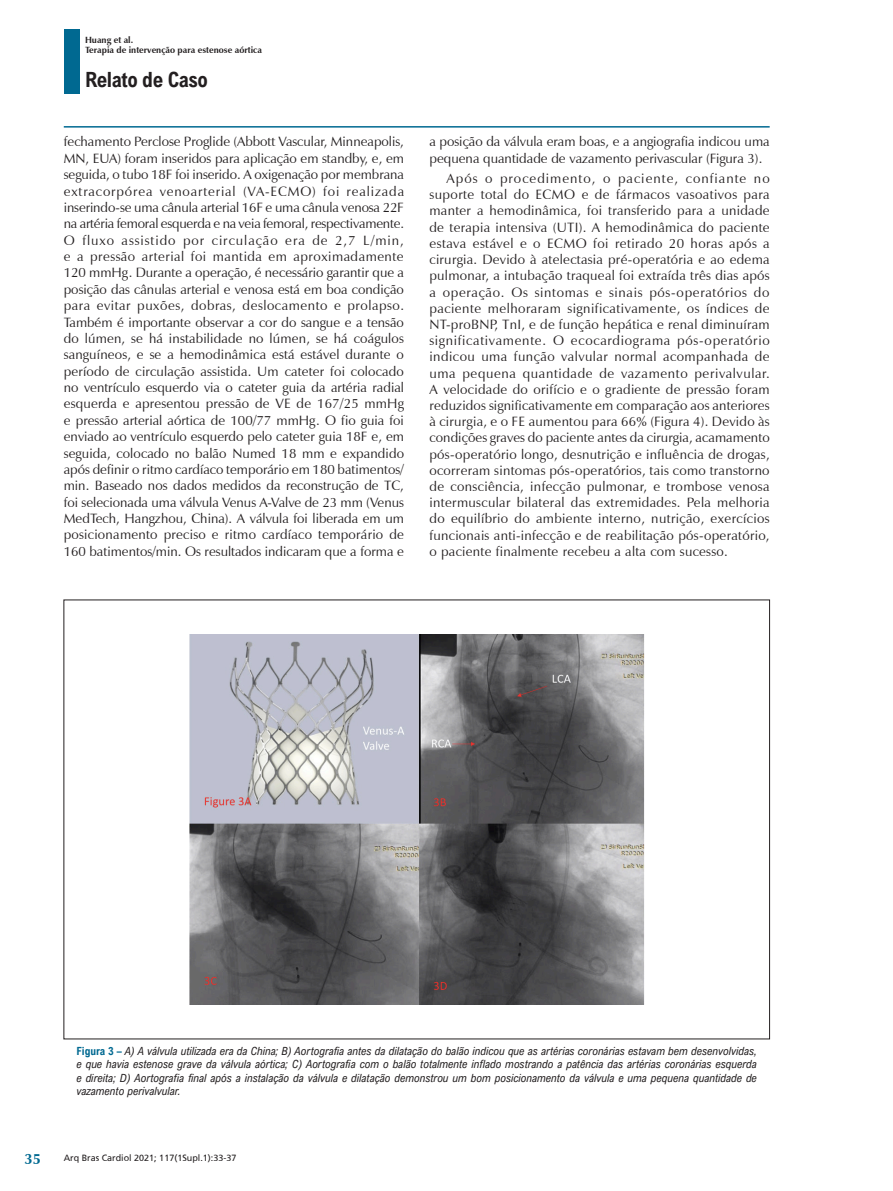
<style>
.page{position:relative;width:893px;height:1191px;background:#fff}
.page>*{position:absolute;margin:0;border:0;box-sizing:border-box;transform-origin:0 0}
.t1{font:700 21px "Arial Nova Cond";letter-spacing:-.02em;color:#231f20}
.t2{font:700 15px "Zapf Humanist 601 BT";color:#006991}
._01-TEXTO_BASICO{font:13.5px/16.4px "Zapf Humanist 601 BT";color:#231f20;text-align:justify}
._05_LEGENDA_TABELA{font:italic 11.25px/13.5px "Arial Nova Cond";color:#231f20;text-align:justify}
.t3{font:700 9px/10.8px "Zapf Humanist 601 BT";color:#231f20}
.t4{font:9px "Frutiger";color:#231f20}
.s1{font-weight:700;font-style:normal;color:#006991}
</style>
<div class="page">
<hr style="left:64px;top:126px;width:706px;height:2px;background:#006991">
<div style="left:64px;top:29px;width:16px;height:65px;background:#006991"></div>
<img style="left:189px;top:634px;width:455px;height:370px">
<p class="t3" style="left:85px;top:34px;width:178px">Huang et al.<br>Terapia de intervenção para estenose aórtica</p>
<h1 class="t1" style="left:85px;top:67px;width:125px">Relato de Caso</h1>
<p class="_01-TEXTO_BASICO" style="left:64px;top:134px;width:342px">fechamento Perclose Proglide (Abbott Vascular, Minneapolis, MN, EUA) foram inseridos para aplicação em standby, e, em seguida, o tubo 18F foi inserido. A oxigenação por membrana extracorpórea venoarterial (VA-ECMO) foi realizada inserindo‑se uma cânula arterial 16F e uma cânula venosa 22F na artéria femoral esquerda e na veia femoral, respectivamente.<br>O fluxo assistido por circulação era de 2,7 L/min, e a pressão arterial foi mantida em aproximadamente 120 mmHg. Durante a operação, é necessário garantir que a posição das cânulas arterial e venosa está em boa condição para evitar puxões, dobras, deslocamento e prolapso.<br>Também é importante observar a cor do sangue e a tensão do lúmen, se há instabilidade no lúmen, se há coágulos sanguíneos, e se a hemodinâmica está estável durante o período de circulação assistida. Um cateter foi colocado no ventrículo esquerdo via o cateter guia da artéria radial esquerda e apresentou pressão de VE de 167/25 mmHg e pressão arterial aórtica de 100/77 mmHg. O fio guia foi enviado ao ventrículo esquerdo pelo cateter guia 18F e, em seguida, colocado no balão Numed 18 mm e expandido após definir o ritmo cardíaco temporário em 180 batimentos/ min. Baseado nos dados medidos da reconstrução de TC, foi selecionada uma válvula Venus A-Valve de 23 mm (Venus MedTech, Hangzhou, China). A válvula foi liberada em um posicionamento preciso e ritmo cardíaco temporário de 160 batimentos/min. Os resultados indicaram que a forma e</p>
<p class="_01-TEXTO_BASICO" style="left:429px;top:134px;width:342px">a posição da válvula eram boas, e a angiografia indicou uma pequena quantidade de vazamento perivascular (Figura 3).</p>
<p class="_01-TEXTO_BASICO" style="left:429px;top:170px;width:342px;text-indent:17px">Após o procedimento, o paciente, confiante no suporte total do ECMO e de fármacos vasoativos para manter a hemodinâmica, foi transferido para a unidade de terapia intensiva (UTI). A hemodinâmica do paciente estava estável e o ECMO foi retirado 20 horas após a cirurgia. Devido à atelectasia pré-operatória e ao edema pulmonar, a intubação traqueal foi extraída três dias após a operação. Os sintomas e sinais pós-operatórios do paciente melhoraram significativamente, os índices de NT-proBNP, TnI, e de função hepática e renal diminuíram significativamente. O ecocardiograma pós-operatório indicou uma função valvular normal acompanhada de uma pequena quantidade de vazamento perivalvular.<br>A velocidade do orifício e o gradiente de pressão foram reduzidos significativamente em comparação aos anteriores à cirurgia, e o FE aumentou para 66% (Figura 4). Devido às condições graves do paciente antes da cirurgia, acamamento pós-operatório longo, desnutrição e influência de drogas, ocorreram sintomas pós‑operatórios, tais como transtorno de consciência, infecção pulmonar, e trombose venosa intermuscular bilateral das extremidades. Pela melhoria do equilíbrio do ambiente interno, nutrição, exercícios funcionais anti‑infecção e de reabilitação pós‑operatório, o paciente finalmente recebeu a alta com sucesso.</p>
<p class="t2" style="left:25px;top:1149px;width:18px">35</p>
<p class="_05_LEGENDA_TABELA" style="left:76px;top:1043px;width:682px"><span class="s1">Figura 3 –</span> A) A válvula utilizada era da China; B) Aortografia antes da dilatação do balão indicou que as artérias coronárias estavam bem desenvolvidas, e que havia estenose grave da válvula aórtica; C) Aortografia com o balão totalmente inflado mostrando a patência das artérias coronárias esquerda e direita; D) Aortografia final após a instalação da válvula e dilatação demonstrou um bom posicionamento da válvula e uma pequena quantidade de vazamento perivalvular.</p>
<p class="t4" style="left:64px;top:1153px;width:174px">Arq Bras Cardiol 2021; 117(1Supl.1):33-37</p>
</div>
